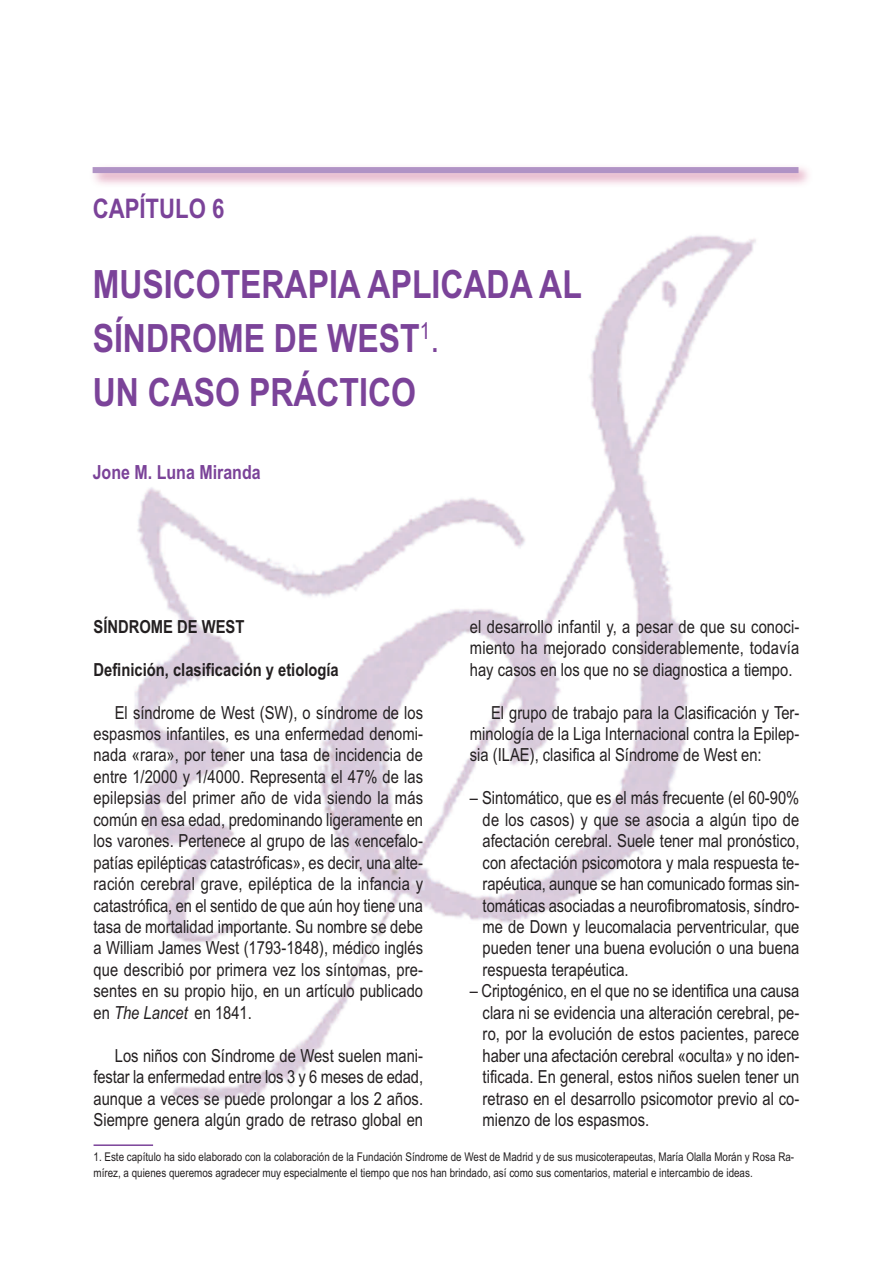
<style>
.page{position:relative;width:893px;height:1263px;background:#fff}
.page>*{position:absolute;margin:0;border:0;box-sizing:border-box;transform-origin:0 0}
.t1{font:700 39px/54px "Arial Narrow";color:#7b4399}
.t2{font:700 27px "Arial Narrow";color:#7b4399}
.t3{font:700 19.5px "Arial Narrow";color:#7b4399}
.t4{font:18px/21.5px "Arial Narrow";color:#231f20;text-align:justify}
.t5{font:700 18px "Arial Narrow";color:#231f20}
.t6{font:12px/16.5px "Arial Narrow";color:#231f20}
.s1{font-weight:400}
.s2{font-style:italic}
</style>
<div class="page">
<img style="left:93px;top:235px;width:663px;height:911px">
<div style="left:93px;top:167px;width:705px;height:6px;background:#b093c5"></div>
<hr style="left:94px;top:1144px;width:59px;height:2px;background:#7b4399">
<h2 class="t2" style="left:93px;top:193px;width:133px">CAPÍTULO 6</h2>
<h1 class="t1" style="left:93px;top:258px;width:491px">MUSICOTERAPIA APLICADA AL<br>SÍNDROME DE WEST<sup>1</sup><span class="s1">.<br></span>UN CASO PRÁCTICO</h1>
<p class="t3" style="left:93px;top:461px;width:169px">Jone M. Luna Miranda</p>
<p class="t5" style="left:94px;top:616px;width:152px">SÍNDROME DE WEST</p>
<p class="t5" style="left:94px;top:659px;width:247px">Definición, clasificación y etiología</p>
<p class="t4" style="left:94px;top:701px;width:331px;text-indent:21px">El síndrome de West (SW), o síndrome de los espasmos infantiles, es una enfermedad denomi&shy;nada «rara», por tener una tasa de incidencia de entre 1/2000 y 1/4000. Representa el 47% de las epilepsias del primer año de vida siendo la más común en esa edad, predominando ligeramente en los varones. Pertenece al grupo de las «encefalo&shy;patías epilépticas catastróficas», es decir, una alte&shy;ración cerebral grave, epiléptica de la infancia y catastrófica, en el sentido de que aún hoy tiene una tasa de mortalidad importante. Su nombre se debe a William James West (1793-1848), médico inglés que describió por primera vez los síntomas, pre&shy;sentes en su propio hijo, en un artículo publicado en <span class="s2">The Lancet</span> en 1841.</p>
<p class="t4" style="left:94px;top:1045px;width:331px;text-indent:21px">Los niños con Síndrome de West suelen mani&shy;festar la enfermedad entre los 3 y 6 meses de edad, aunque a veces se puede prolongar a los 2 años.<br>Siempre genera algún grado de retraso global en</p>
<p class="t4" style="left:470px;top:616px;width:331px">el desarrollo infantil y, a pesar de que su conoci&shy;miento ha mejorado considerablemente, todavía hay casos en los que no se diagnostica a tiempo.</p>
<p class="t4" style="left:470px;top:701px;width:331px;text-indent:21px">El grupo de trabajo para la Clasificación y Ter&shy;minología de la Liga Internacional contra la Epilep&shy;sia (ILAE), clasifica al Síndrome de West en:</p>
<p class="t4" style="left:483px;top:787px;width:318px;text-indent:-13px">– Sintomático, que es el más frecuente (el 60-90% de los casos) y que se asocia a algún tipo de afectación cerebral. Suele tener mal pronóstico, con afectación psicomotora y mala respuesta te&shy;rapéutica, aunque se han comunicado formas sin&shy;tomáticas asociadas a neurofibromatosis, síndro&shy;me de Down y leucomalacia perventricular, que pueden tener una buena evolución o una buena respuesta terapéutica.</p>
<p class="t4" style="left:483px;top:980px;width:318px;text-indent:-13px">– Criptogénico, en el que no se identifica una causa clara ni se evidencia una alteración cerebral, pe&shy;ro, por la evolución de estos pacientes, parece haber una afectación cerebral «oculta» y no iden&shy;tificada. En general, estos niños suelen tener un retraso en el desarrollo psicomotor previo al co&shy;mienzo de los espasmos.</p>
<p class="t6" style="left:94px;top:1148px;width:702px">1. Este capítulo ha sido elaborado con la colaboración de la Fundación Síndrome de West de Madrid y de sus musicoterapeutas, María Olalla Morán y Rosa Ra&shy;mírez, a quienes queremos agradecer muy especialmente el tiempo que nos han brindado, así como sus comentarios, material e intercambio de ideas.</p>
</div>
